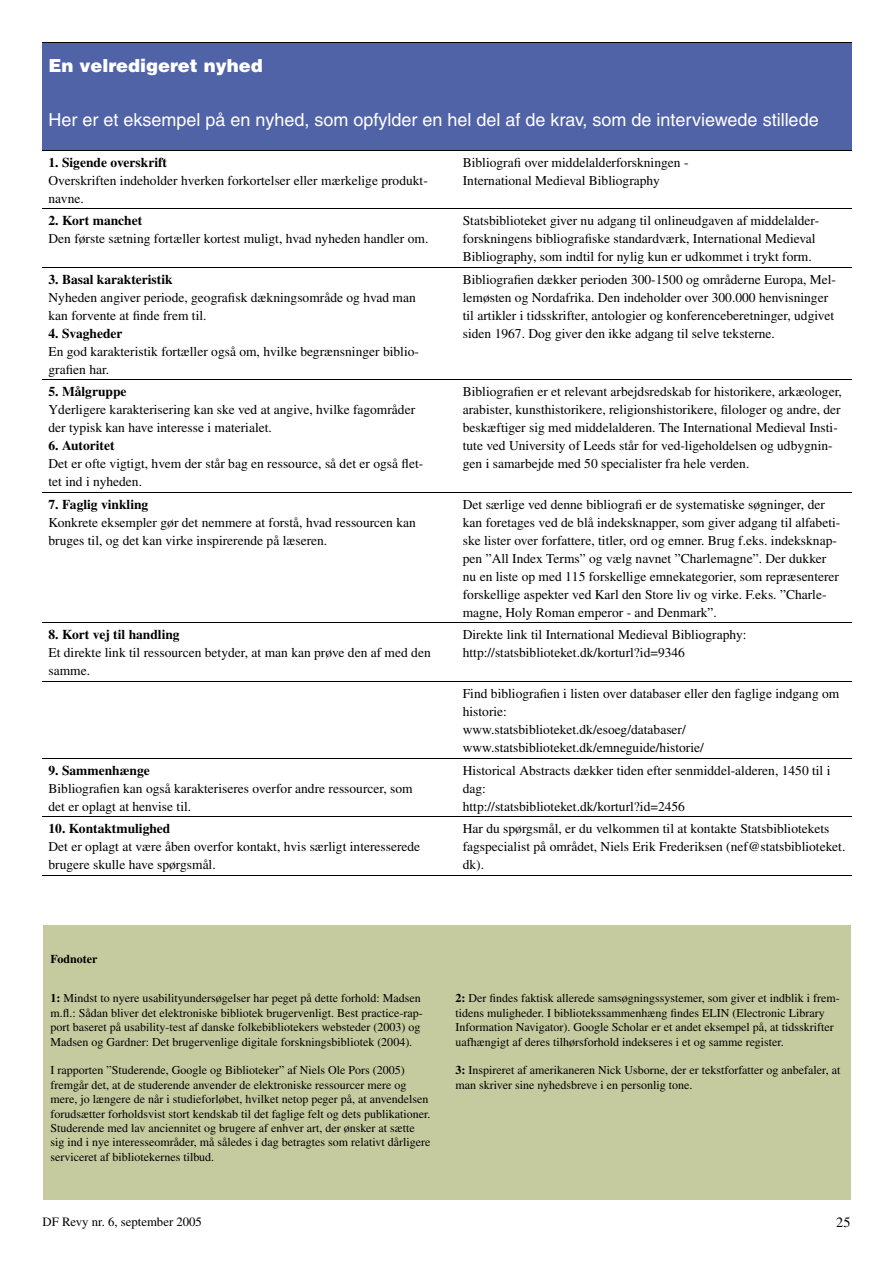
<style>
.page{position:relative;width:893px;height:1263px;background:#fff}
.page>*{position:absolute;margin:0;border:0;box-sizing:border-box;transform-origin:0 0}
.t1{font:18px "Helvetica";color:#fff}
.t2{font:900 18px "Helvetica";color:#fff}
.t3{font:14.25px "Times";color:#000}
.t4{font:13.5px/18px "Times";color:#000}
.t5{font:700 13.5px "Times";color:#000}
.t6{font:12.75px "Times";color:#000}
.t7{font:12px/14.4px "Times";color:#000}
.t8{font:700 12px "Times";color:#000}
.s1{font-weight:700}
</style>
<div class="page">
<div style="left:43px;top:925px;width:807px;height:274px;background:#c5cb9e"></div>
<div style="left:43px;top:43px;width:808px;height:107px;background:#5063a6"></div>
<hr style="left:43px;top:43px;width:395px;height:1px;background:#000">
<hr style="left:457px;top:43px;width:394px;height:1px;background:#000">
<hr style="left:43px;top:150px;width:395px;height:1px;background:#000">
<svg style="left:438px;top:150px;width:19px;height:1px"></svg>
<hr style="left:457px;top:150px;width:394px;height:1px;background:#000">
<hr style="left:43px;top:208px;width:395px;height:1px;background:#000">
<svg style="left:438px;top:208px;width:19px;height:1px"></svg>
<hr style="left:457px;top:208px;width:394px;height:1px;background:#000">
<hr style="left:43px;top:267px;width:395px;height:1px;background:#000">
<svg style="left:438px;top:267px;width:19px;height:1px"></svg>
<hr style="left:457px;top:267px;width:394px;height:1px;background:#000">
<hr style="left:43px;top:380px;width:395px;height:1px;background:#000">
<hr style="left:457px;top:380px;width:394px;height:1px;background:#000">
<hr style="left:43px;top:492px;width:395px;height:1px;background:#000">
<svg style="left:438px;top:492px;width:19px;height:1px"></svg>
<hr style="left:457px;top:492px;width:394px;height:1px;background:#000">
<hr style="left:43px;top:623px;width:395px;height:1px;background:#000">
<hr style="left:457px;top:623px;width:394px;height:1px;background:#000">
<hr style="left:43px;top:681px;width:395px;height:1px;background:#000">
<svg style="left:438px;top:681px;width:19px;height:1px"></svg>
<hr style="left:457px;top:681px;width:394px;height:1px;background:#000">
<hr style="left:43px;top:758px;width:395px;height:1px;background:#000">
<svg style="left:438px;top:758px;width:19px;height:1px"></svg>
<hr style="left:457px;top:758px;width:394px;height:1px;background:#000">
<hr style="left:43px;top:816px;width:395px;height:1px;background:#000">
<svg style="left:438px;top:816px;width:19px;height:1px"></svg>
<hr style="left:457px;top:816px;width:394px;height:1px;background:#000">
<hr style="left:43px;top:875px;width:395px;height:1px;background:#000">
<svg style="left:438px;top:875px;width:19px;height:1px"></svg>
<hr style="left:457px;top:875px;width:394px;height:1px;background:#000">
<h1 class="t2" style="left:49px;top:54px;width:216px">En velredigeret nyhed</h1>
<h1 class="t1" style="left:49px;top:109px;width:772px">Her er et eksempel på en nyhed, som opfylder en hel del af de krav, som de interviewede stillede</h1>
<p class="t5" style="left:49px;top:154px;width:120px">1. Sigende overskrift</p>
<p class="t4" style="left:49px;top:171px;width:381px">Overskriften indeholder hverken forkortelser eller mærkelige produkt&shy;navne.</p>
<p class="t4" style="left:463px;top:153px;width:227px">Bibliografi over middelalderforskningen -<br>International Medieval Bibliography</p>
<p class="t5" style="left:49px;top:213px;width:95px">2. Kort manchet</p>
<p class="t4" style="left:49px;top:230px;width:381px">Den første sætning fortæller kortest muligt, hvad nyheden handler om.</p>
<p class="t5" style="left:49px;top:271px;width:126px">3. Basal karakteristik</p>
<p class="t4" style="left:49px;top:288px;width:369px">Nyheden angiver periode, geografisk dækningsområde og hvad man kan forvente at finde frem til.</p>
<p class="t5" style="left:49px;top:325px;width:76px">4. Svagheder</p>
<p class="t4" style="left:49px;top:342px;width:372px">En god karakteristik fortæller også om, hvilke begrænsninger biblio&shy;grafien har.</p>
<p class="t5" style="left:49px;top:384px;width:80px">5. Målgruppe</p>
<p class="t4" style="left:49px;top:401px;width:368px">Yderligere karakterisering kan ske ved at angive, hvilke fagområder der typisk kan have interesse i materialet.</p>
<p class="t5" style="left:49px;top:438px;width:68px">6. Autoritet</p>
<p class="t4" style="left:49px;top:455px;width:376px">Det er ofte vigtigt, hvem der står bag en ressource, så det er også flet&shy;tet ind i nyheden.</p>
<p class="t5" style="left:49px;top:496px;width:101px">7. Faglig vinkling</p>
<p class="t4" style="left:49px;top:513px;width:369px">Konkrete eksempler gør det nemmere at forstå, hvad ressourcen kan bruges til, og det kan virke inspirerende på læseren.</p>
<p class="t5" style="left:49px;top:627px;width:133px">8. Kort vej til handling</p>
<p class="t4" style="left:49px;top:644px;width:384px">Et direkte link til ressourcen betyder, at man kan prøve den af med den samme.</p>
<p class="t5" style="left:49px;top:762px;width:103px">9. Sammenhænge</p>
<p class="t4" style="left:49px;top:779px;width:366px">Bibliografien kan også karakteriseres overfor andre ressourcer, som det er oplagt at henvise til.</p>
<p class="t5" style="left:49px;top:820px;width:123px">10. Kontaktmulighed</p>
<p class="t4" style="left:49px;top:837px;width:373px">Det er oplagt at være åben overfor kontakt, hvis særligt interesserede brugere skulle have spørgsmål.</p>
<p class="t4" style="left:463px;top:212px;width:358px">Statsbiblioteket giver nu adgang til onlineudgaven af middelalder&shy;forskningens bibliografiske standardværk, International Medieval<br>Bibliography, som indtil for nylig kun er udkommet i trykt form.</p>
<p class="t4" style="left:463px;top:270px;width:375px">Bibliografien dækker perioden 300-1500 og områderne Europa, Mel&shy;lemøsten og Nordafrika. Den indeholder over 300.000 henvisninger til artikler i tidsskrifter, antologier og konferenceberetninger, udgivet siden 1967. Dog giver den ikke adgang til selve teksterne.</p>
<p class="t4" style="left:463px;top:383px;width:381px">Bibliografien er et relevant arbejdsredskab for historikere, arkæologer, arabister, kunsthistorikere, religionshistorikere, filologer og andre, der beskæftiger sig med middelalderen. The International Medieval Insti&shy;tute ved University of Leeds står for ved-ligeholdelsen og udbygnin&shy;gen i samarbejde med 50 specialister fra hele verden.</p>
<p class="t4" style="left:463px;top:495px;width:379px">Det særlige ved denne bibliografi er de systematiske søgninger, der kan foretages ved de blå indeksknapper, som giver adgang til alfabeti&shy;ske lister over forfattere, titler, ord og emner. Brug f.eks. indeksknap&shy;pen ”All Index Terms” og vælg navnet ”Charlemagne”. Der dukker nu en liste op med 115 forskellige emnekategorier, som repræsenterer forskellige aspekter ved Karl den Store liv og virke. F.eks. ”Charle&shy;magne, Holy Roman emperor - and Denmark”.</p>
<p class="t4" style="left:463px;top:626px;width:285px">Direkte link til International Medieval Bibliography: http://statsbiblioteket.dk/korturl?id=9346</p>
<p class="t4" style="left:463px;top:684px;width:378px">Find bibliografien i listen over databaser eller den faglige indgang om historie:<br>www.statsbiblioteket.dk/esoeg/databaser/ www.statsbiblioteket.dk/emneguide/historie/</p>
<p class="t4" style="left:463px;top:761px;width:369px">Historical Abstracts dækker tiden efter senmiddel-alderen, 1450 til i dag:<br>http://statsbiblioteket.dk/korturl?id=2456</p>
<p class="t4" style="left:463px;top:819px;width:384px">Har du spørgsmål, er du velkommen til at kontakte Statsbibliotekets fagspecialist på området, Niels Erik Frederiksen (nef@statsbiblioteket. dk).</p>
<p class="t8" style="left:51px;top:951px;width:49px">Fodnoter</p>
<p class="t7" style="left:51px;top:991px;width:374px"><span class="s1">1:</span> Mindst to nyere usabilityundersøgelser har peget på dette forhold: Madsen m.fl.: Sådan bliver det elektroniske bibliotek brugervenligt. Best practice-rap&shy;port baseret på usability-test af danske folkebibliotekers websteder (2003) og Madsen og Gardner: Det brugervenlige digitale forskningsbibliotek (2004).</p>
<p class="t7" style="left:51px;top:1063px;width:382px">I rapporten ”Studerende, Google og Biblioteker” af Niels Ole Pors (2005) fremgår det, at de studerende anvender de elektroniske ressourcer mere og mere, jo længere de når i studieforløbet, hvilket netop peger på, at anvendelsen forudsætter forholdsvist stort kendskab til det faglige felt og dets publikationer.<br>Studerende med lav anciennitet og brugere af enhver art, der ønsker at sætte sig ind i nye interesseområder, må således i dag betragtes som relativt dårligere serviceret af bibliotekernes tilbud.</p>
<p class="t7" style="left:455px;top:991px;width:386px"><span class="s1">2:</span> Der findes faktisk allerede samsøgningssystemer, som giver et indblik i frem&shy;tidens muligheder. I bibliotekssammenhæng findes ELIN (Electronic Library Information Navigator). Google Scholar er et andet eksempel på, at tidsskrifter uafhængigt af deres tilhørsforhold indekseres i et og samme register.</p>
<p class="t7" style="left:455px;top:1063px;width:386px"><span class="s1">3:</span> Inspireret af amerikaneren Nick Usborne, der er tekstforfatter og anbefaler, at man skriver sine nyhedsbreve i en personlig tone.</p>
<p class="t6" style="left:43px;top:1215px;width:161px">DF Revy nr. 6, september 2005</p>
<p class="t3" style="left:836px;top:1214px;width:16px">25</p>
</div>
